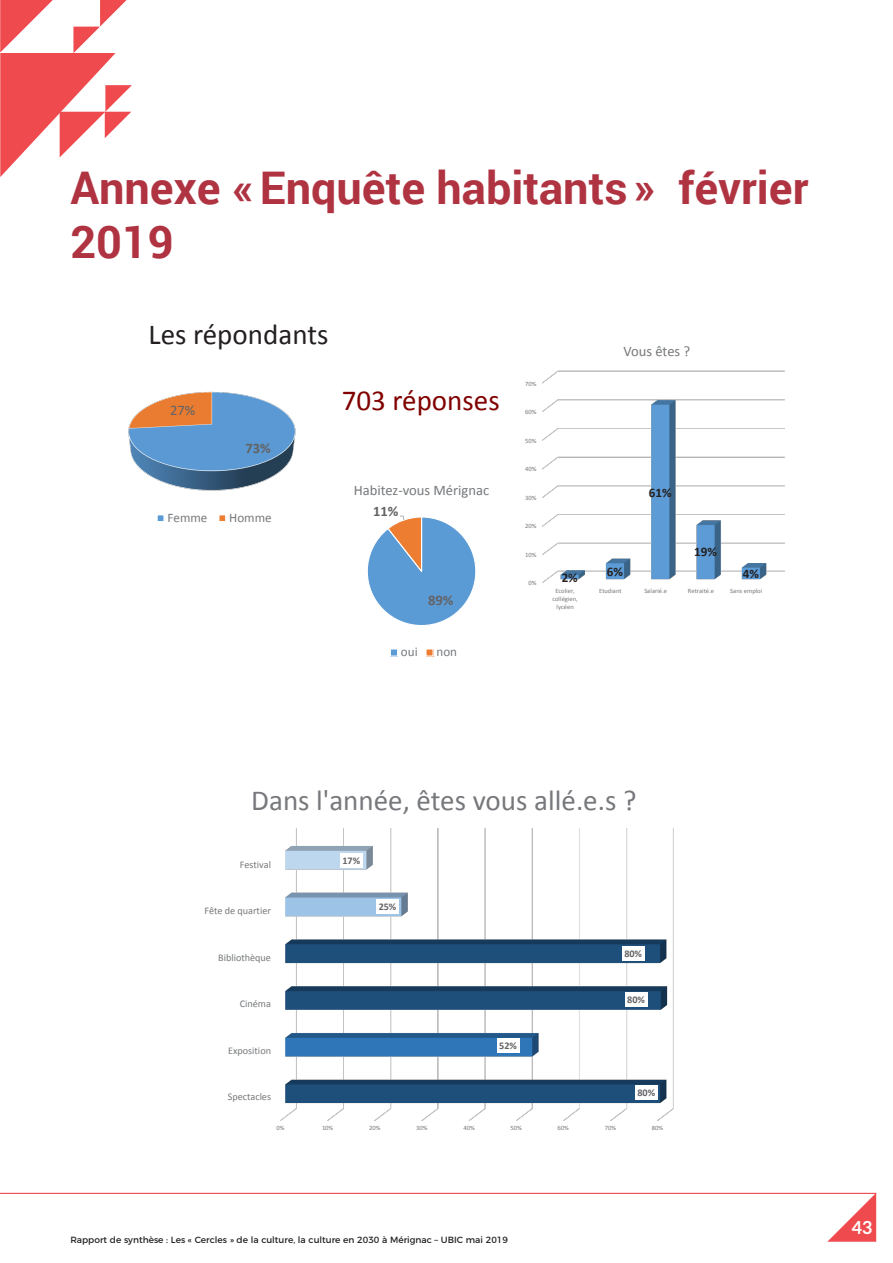
<style>
.page{position:relative;width:893px;height:1263px;background:#fff}
.page>*{position:absolute;margin:0;border:0;box-sizing:border-box;transform-origin:0 0}
.titre_chapitre{font:700 45px/54px "Roboto";color:#af3341}
.t1{font:29.1px "Calibri";color:#76787b}
.t2{font:29.1px "Calibri";color:#231f20}
.t3{font:29.1px "Calibri";color:#800000}
.t4{font:700 18px "Lato";color:#fff}
.t5{font:14.55px "Calibri";color:#76787b}
.t6{font:700 14.55px "Calibri";color:#636366}
.t7{font:14.55px "Calibri";color:#636366}
.t8{font:13.05px "Calibri";color:#76787b}
.t9{font:700 13.05px "Calibri";color:#231f20}
.t10{font:10.2px "Calibri";color:#76787b}
.t11{font:700 10.2px "Calibri";letter-spacing:-.005em;color:#636366}
.t12{font:9px "Montserrat";color:#231f20}
.t13{font:6.6px/7.9px "Calibri";color:#76787b;text-align:center}
</style>
<div class="page">
<svg style="left:827px;top:1194px;width:49px;height:48px"></svg>
<hr style="left:0;top:1193px;width:876px;height:1px;background:#ef4b4e">
<svg style="left:0;top:0;width:132px;height:177px"></svg>
<img style="left:128px;top:392px;width:168px;height:99px">
<div style="left:157px;top:515px;width:7px;height:7px;background:#5b9bd5"></div>
<div style="left:156px;top:514px;width:9px;height:8px;border:1px solid #fff"></div>
<div style="left:219px;top:515px;width:7px;height:7px;background:#ed7d31"></div>
<div style="left:218px;top:514px;width:9px;height:8px;border:1px solid #fff"></div>
<svg style="left:367px;top:516px;width:109px;height:109px"></svg>
<div style="left:390px;top:649px;width:8px;height:7px;background:#5b9bd5"></div>
<div style="left:390px;top:648px;width:8px;height:9px;border:1px solid #fff"></div>
<div style="left:426px;top:649px;width:7px;height:7px;background:#ed7d31"></div>
<div style="left:425px;top:648px;width:9px;height:9px;border:1px solid #fff"></div>
<img style="left:542px;top:370px;width:243px;height:213px">
<img style="left:280px;top:828px;width:394px;height:293px">
<div style="left:635px;top:1085px;width:22px;height:14px;background:#fff"></div>
<div style="left:497px;top:1038px;width:22px;height:14px;background:#fff"></div>
<div style="left:625px;top:992px;width:22px;height:15px;background:#fff"></div>
<div style="left:622px;top:946px;width:22px;height:15px;background:#fff"></div>
<div style="left:377px;top:899px;width:22px;height:15px;background:#fff"></div>
<div style="left:340px;top:853px;width:22px;height:14px;background:#fff"></div>
<p class="titre_chapitre" style="left:70px;top:160px;width:740px">Annexe «Enquête habitants» février<br>2019</p>
<p class="t2" style="left:149px;top:316px;width:181px">Les répondants</p>
<p class="t7" style="left:170px;top:401px;width:27px">27%</p>
<p class="t6" style="left:245px;top:439px;width:27px">73%</p>
<p class="t8" style="left:168px;top:509px;width:41px">Femme</p>
<p class="t8" style="left:229px;top:509px;width:44px">Homme</p>
<p class="t3" style="left:342px;top:382px;width:159px">703 réponses</p>
<p class="t5" style="left:354px;top:481px;width:137px">Habitez-vous Mérignac</p>
<p class="t6" style="left:373px;top:502px;width:27px">11%</p>
<p class="t6" style="left:428px;top:591px;width:27px">89%</p>
<p class="t8" style="left:401px;top:644px;width:18px">oui</p>
<p class="t8" style="left:436px;top:644px;width:22px">non</p>
<p class="t13" style="left:525px;top:379px;width:13px">70%</p>
<p class="t13" style="left:525px;top:408px;width:13px">60%</p>
<p class="t13" style="left:525px;top:436px;width:13px">50%</p>
<p class="t13" style="left:525px;top:465px;width:13px">40%</p>
<p class="t13" style="left:525px;top:493px;width:13px">30%</p>
<p class="t13" style="left:525px;top:522px;width:13px">20%</p>
<p class="t13" style="left:525px;top:550px;width:13px">10%</p>
<p class="t13" style="left:528px;top:579px;width:9px">0%</p>
<p class="t5" style="left:624px;top:342px;width:68px">Vous êtes ?</p>
<p class="t9" style="left:562px;top:569px;width:18px">2%</p>
<p class="t9" style="left:607px;top:563px;width:18px">6%</p>
<p class="t9" style="left:649px;top:484px;width:24px">61%</p>
<p class="t9" style="left:694px;top:544px;width:24px">19%</p>
<p class="t9" style="left:743px;top:565px;width:18px">4%</p>
<p class="t13" style="left:552px;top:587px;width:27px">Ecolier, collégien, lycéen</p>
<p class="t13" style="left:599px;top:587px;width:24px">Etudiant</p>
<p class="t13" style="left:644px;top:587px;width:24px">Salarié.e</p>
<p class="t13" style="left:688px;top:587px;width:28px">Retraité.e</p>
<p class="t13" style="left:730px;top:587px;width:33px">Sans emploi</p>
<p class="t1" style="left:251px;top:782px;width:387px">Dans l'année, êtes vous allé.e.s ?</p>
<p class="t10" style="left:240px;top:858px;width:33px">Festival</p>
<p class="t11" style="left:342px;top:854px;width:19px">17%</p>
<p class="t10" style="left:204px;top:904px;width:68px">Fête de quartier</p>
<p class="t11" style="left:379px;top:900px;width:19px">25%</p>
<p class="t10" style="left:218px;top:951px;width:54px">Bibliothèque</p>
<p class="t11" style="left:624px;top:947px;width:19px">80%</p>
<p class="t10" style="left:240px;top:997px;width:33px">Cinéma</p>
<p class="t11" style="left:627px;top:993px;width:19px">80%</p>
<p class="t10" style="left:228px;top:1044px;width:44px">Exposition</p>
<p class="t11" style="left:499px;top:1039px;width:19px">52%</p>
<p class="t10" style="left:228px;top:1090px;width:45px">Spectacles</p>
<p class="t11" style="left:637px;top:1086px;width:19px">80%</p>
<p class="t13" style="left:277px;top:1124px;width:9px">0%</p>
<p class="t13" style="left:322px;top:1124px;width:13px">10%</p>
<p class="t13" style="left:369px;top:1124px;width:13px">20%</p>
<p class="t13" style="left:416px;top:1124px;width:13px">30%</p>
<p class="t13" style="left:463px;top:1124px;width:13px">40%</p>
<p class="t13" style="left:510px;top:1124px;width:13px">50%</p>
<p class="t13" style="left:558px;top:1124px;width:13px">60%</p>
<p class="t13" style="left:605px;top:1124px;width:13px">70%</p>
<p class="t13" style="left:652px;top:1124px;width:13px">80%</p>
<h3 class="t12" style="left:70px;top:1233px;width:439px">Rapport de synthèse : Les « Cercles » de la culture, la culture en 2030 à Mérignac – UBIC mai 2019</h3>
<h3 class="t4" style="left:852px;top:1214px;width:22px">43</h3>
</div>
